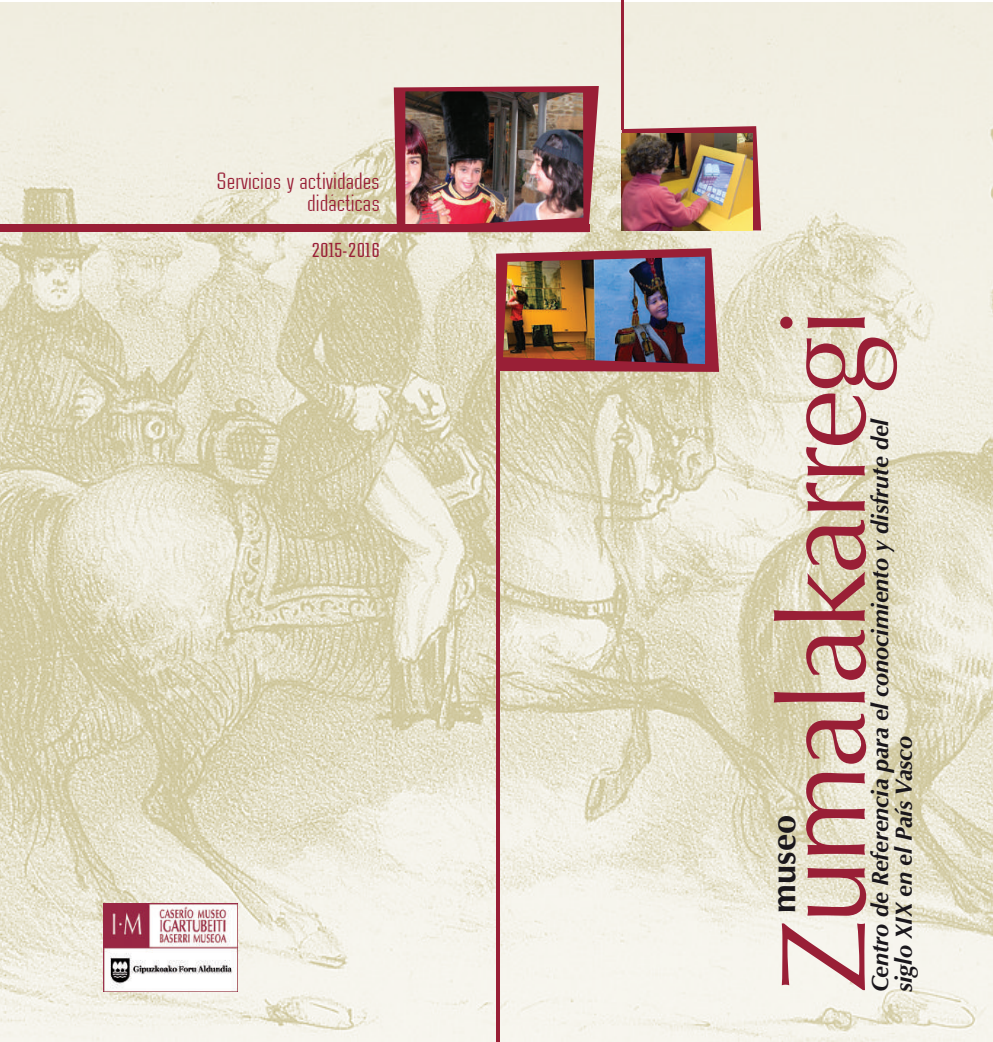
<style>
.page{position:relative;width:993px;height:1042px;background:#fff}
.page>*{position:absolute;margin:0;border:0;box-sizing:border-box;transform-origin:0 0}
.t1{font:120.4px "Optima";letter-spacing:-.035em;color:#991f36}
.t2{font:700 34.48px "Optima";color:#1a171c}
.t3{font:24.5px/22.8px "Case Study No One LT";color:#991f36;text-align:right}
.t4{font:italic 700 23.45px/23.4px "Optima";letter-spacing:-.005em;color:#1a171c}
.t5{font:500 21px "Case Study No One LT";letter-spacing:.02em;color:#991f36}
</style>
<div class="page">
<img style="left:0;top:3px;width:992px;height:1039px">
<img style="left:104px;top:903px;width:133px;height:88px">
<svg style="left:393px;top:86px;width:205px;height:146px;background:#a94b57"></svg>
<img style="left:405px;top:91px;width:178px;height:134px">
<div style="left:0;top:225px;width:589px;height:7px;background:#991f36"></div>
<svg style="left:496px;top:248px;width:222px;height:124px;background:#a64555"></svg>
<img style="left:503px;top:257px;width:201px;height:107px">
<hr style="left:496px;top:369px;width:3px;height:673px;background:#991f36">
<svg style="left:621px;top:126px;width:139px;height:104px;background:#ae525b"></svg>
<img style="left:621px;top:133px;width:131px;height:97px">
<hr style="left:621px;top:0;width:3px;height:129px;background:#991f36">
<p class="t3" style="left:216px;top:169px;width:165px">Servicios y actividades didácticas</p>
<p class="t5" style="left:311px;top:239px;width:70px">2015-2016</p>
<h1 class="t1" style="left:753px;top:993px;width:688px;rotate:-90deg">Zumalakarregi</h1>
<p class="t4" style="left:868px;top:992px;width:576px;rotate:-90deg">Centro de Referencia para el conocimiento y disfrute del siglo XIX en el País Vasco</p>
<h2 class="t2" style="left:763px;top:912px;width:99px;rotate:-90deg">museo</h2>
</div>
